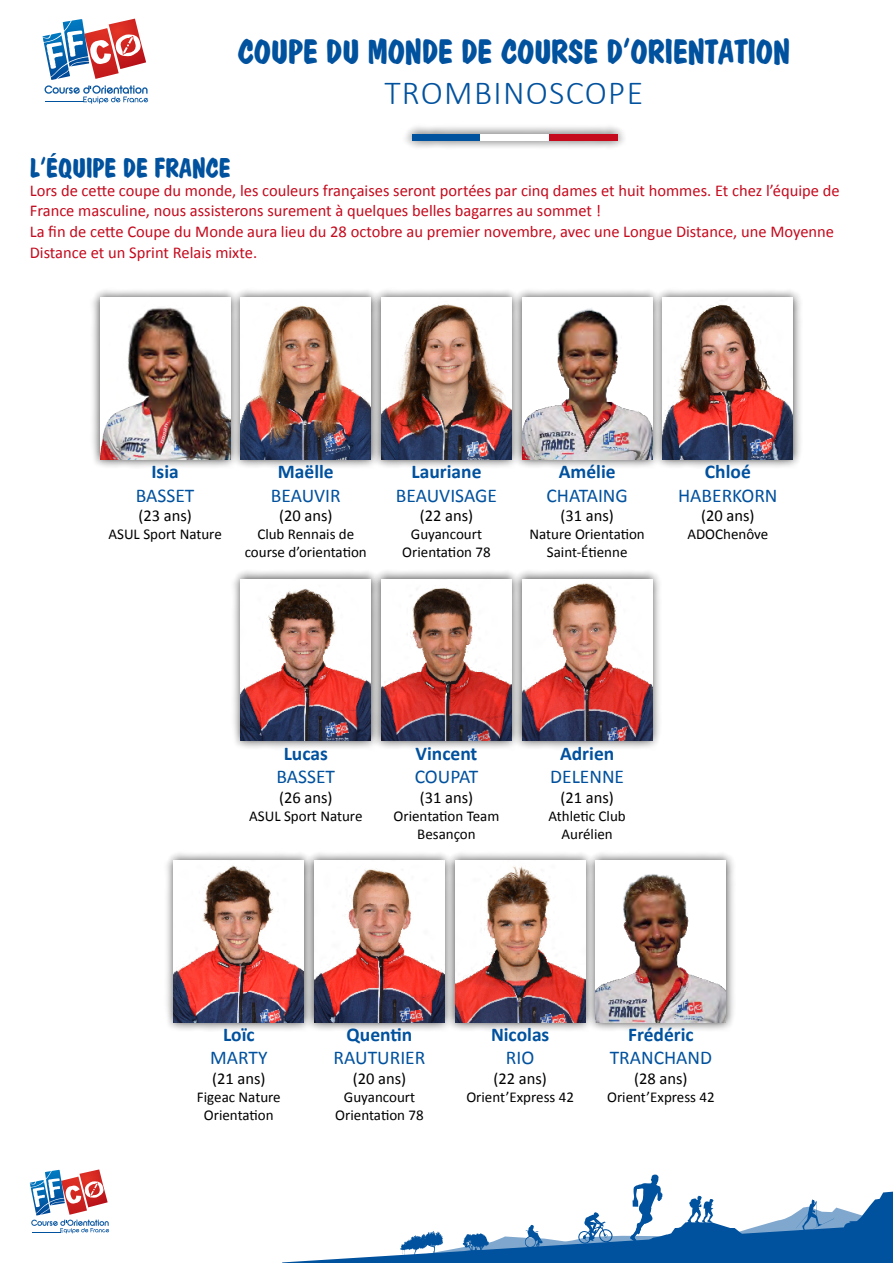
<style>
.page{position:relative;width:893px;height:1263px;background:#fff}
.page>*{position:absolute;margin:0;border:0;box-sizing:border-box;transform-origin:0 0}
.t1{font:33.75px "Joan";color:#00519e}
.t2{font:300 33.75px "Calibri";letter-spacing:.04em;color:#00519e}
.t3{font:27px "Joan";color:#00519e}
.t4{font:19.5px "Calibri";color:#00519e}
.t5{font:700 19.5px "Calibri";color:#00519e}
.t6{font:16.5px/20.5px "Calibri";color:#c50a1d}
.t7{font:16.5px "Calibri";color:#000}
.t8{font:15px/18px "Calibri";color:#000;text-align:center}
</style>
<div class="page">
<svg style="left:42px;top:18px;width:107px;height:86px"></svg>
<div style="left:402px;top:124px;width:225px;height:26px;background:#000;opacity:.75"></div>
<div style="left:412px;top:134px;width:69px;height:6px;background:#00519e"></div>
<div style="left:481px;top:134px;width:68px;height:6px;background:#fff"></div>
<div style="left:549px;top:134px;width:69px;height:6px;background:#c50a1d"></div>
<svg style="left:30px;top:1169px;width:79px;height:64px"></svg>
<svg style="left:282px;top:1174px;width:611px;height:89px"></svg>
<div style="left:90px;top:287px;width:150px;height:182px;background:#000;opacity:.75"></div>
<img style="left:100px;top:298px;width:130px;height:161px">
<div style="left:230px;top:287px;width:150px;height:182px;background:#000;opacity:.75"></div>
<img style="left:241px;top:298px;width:130px;height:161px">
<div style="left:371px;top:287px;width:150px;height:182px;background:#000;opacity:.75"></div>
<img style="left:381px;top:298px;width:130px;height:161px">
<div style="left:512px;top:287px;width:150px;height:182px;background:#000;opacity:.75"></div>
<img style="left:522px;top:298px;width:130px;height:161px">
<div style="left:652px;top:287px;width:150px;height:182px;background:#000;opacity:.75"></div>
<img style="left:663px;top:298px;width:130px;height:161px">
<div style="left:230px;top:569px;width:150px;height:181px;background:#000;opacity:.75"></div>
<img style="left:241px;top:579px;width:130px;height:162px">
<div style="left:371px;top:569px;width:150px;height:181px;background:#000;opacity:.75"></div>
<img style="left:381px;top:579px;width:130px;height:162px">
<div style="left:512px;top:569px;width:150px;height:181px;background:#000;opacity:.75"></div>
<img style="left:522px;top:579px;width:130px;height:162px">
<div style="left:164px;top:850px;width:150px;height:182px;background:#000;opacity:.75"></div>
<img style="left:174px;top:860px;width:130px;height:162px">
<div style="left:304px;top:850px;width:150px;height:182px;background:#000;opacity:.75"></div>
<img style="left:314px;top:860px;width:131px;height:162px">
<div style="left:445px;top:850px;width:150px;height:182px;background:#000;opacity:.75"></div>
<img style="left:455px;top:860px;width:130px;height:162px">
<div style="left:586px;top:850px;width:150px;height:182px;background:#000;opacity:.75"></div>
<img style="left:596px;top:860px;width:130px;height:162px">
<h1 class="t1" style="left:237px;top:32px;width:554px">COUPE DU MONDE DE COURSE D’ORIENTATION</h1>
<h1 class="t2" style="left:384px;top:72px;width:260px">TROMBINOSCOPE</h1>
<h2 class="t3" style="left:30px;top:151px;width:202px">L’ÉQUIPE DE FRANCE</h2>
<p class="t6" style="left:30px;top:181px;width:811px">Lors de cette coupe du monde, les couleurs françaises seront portées par cinq dames et huit hommes. Et chez l’équipe de France masculine, nous assisterons surement à quelques belles bagarres au sommet !<br>La fin de cette Coupe du Monde aura lieu du 28 octobre au premier novembre, avec une Longue Distance, une Moyenne Distance et un Sprint Relais mixte.</p>
<p class="t5" style="left:151px;top:459px;width:29px">Isia</p>
<p class="t4" style="left:136px;top:483px;width:60px">BASSET</p>
<p class="t7" style="left:138px;top:505px;width:55px">(23 ans)</p>
<p class="t8" style="left:108px;top:525px;width:115px">ASUL Sport Nature</p>
<p class="t5" style="left:278px;top:459px;width:57px">Maëlle</p>
<p class="t4" style="left:271px;top:483px;width:71px">BEAUVIR</p>
<p class="t7" style="left:279px;top:505px;width:55px">(20 ans)</p>
<p class="t8" style="left:245px;top:525px;width:124px">Club Rennais de course d’orientation</p>
<p class="t5" style="left:411px;top:459px;width:71px">Lauriane</p>
<p class="t4" style="left:396px;top:483px;width:103px">BEAUVISAGE</p>
<p class="t7" style="left:420px;top:505px;width:55px">(22 ans)</p>
<p class="t8" style="left:402px;top:525px;width:90px">Guyancourt<br>Orientation 78</p>
<p class="t5" style="left:559px;top:459px;width:58px">Amélie</p>
<p class="t4" style="left:546px;top:483px;width:83px">CHATAING</p>
<p class="t7" style="left:560px;top:505px;width:55px">(31 ans)</p>
<p class="t8" style="left:529px;top:525px;width:117px">Nature Orientation<br>Saint-Étienne</p>
<p class="t5" style="left:705px;top:459px;width:47px">Chloé</p>
<p class="t4" style="left:678px;top:483px;width:101px">HABERKORN</p>
<p class="t7" style="left:701px;top:505px;width:55px">(20 ans)</p>
<p class="t8" style="left:687px;top:525px;width:82px">ADOChenôve</p>
<p class="t5" style="left:284px;top:740px;width:46px">Lucas</p>
<p class="t4" style="left:276px;top:764px;width:60px">BASSET</p>
<p class="t7" style="left:279px;top:787px;width:55px">(26 ans)</p>
<p class="t8" style="left:249px;top:807px;width:115px">ASUL Sport Nature</p>
<p class="t5" style="left:416px;top:740px;width:63px">Vincent</p>
<p class="t4" style="left:415px;top:764px;width:65px">COUPAT</p>
<p class="t7" style="left:420px;top:787px;width:55px">(31 ans)</p>
<p class="t8" style="left:394px;top:807px;width:107px">Orientation Team<br>Besançon</p>
<p class="t5" style="left:560px;top:741px;width:56px">Adrien</p>
<p class="t4" style="left:550px;top:764px;width:75px">DELENNE</p>
<p class="t7" style="left:560px;top:787px;width:55px">(21 ans)</p>
<p class="t8" style="left:548px;top:807px;width:79px">Athletic Club<br>Aurélien</p>
<p class="t5" style="left:223px;top:1022px;width:33px">Loïc</p>
<p class="t4" style="left:210px;top:1045px;width:59px">MARTY</p>
<p class="t7" style="left:212px;top:1068px;width:55px">(21 ans)</p>
<p class="t8" style="left:197px;top:1088px;width:85px">Figeac Nature<br>Orientation</p>
<p class="t5" style="left:347px;top:1022px;width:67px">Quentin</p>
<p class="t4" style="left:334px;top:1045px;width:93px">RAUTURIER</p>
<p class="t7" style="left:353px;top:1068px;width:55px">(20 ans)</p>
<p class="t8" style="left:335px;top:1088px;width:90px">Guyancourt<br>Orientation 78</p>
<p class="t5" style="left:491px;top:1022px;width:60px">Nicolas</p>
<p class="t4" style="left:506px;top:1045px;width:30px">RIO</p>
<p class="t7" style="left:493px;top:1068px;width:55px">(22 ans)</p>
<p class="t8" style="left:466px;top:1088px;width:109px">Orient’Express 42</p>
<p class="t5" style="left:628px;top:1022px;width:67px">Frédéric</p>
<p class="t4" style="left:610px;top:1045px;width:104px">TRANCHAND</p>
<p class="t7" style="left:634px;top:1068px;width:55px">(28 ans)</p>
<p class="t8" style="left:607px;top:1088px;width:109px">Orient’Express 42</p>
</div>
